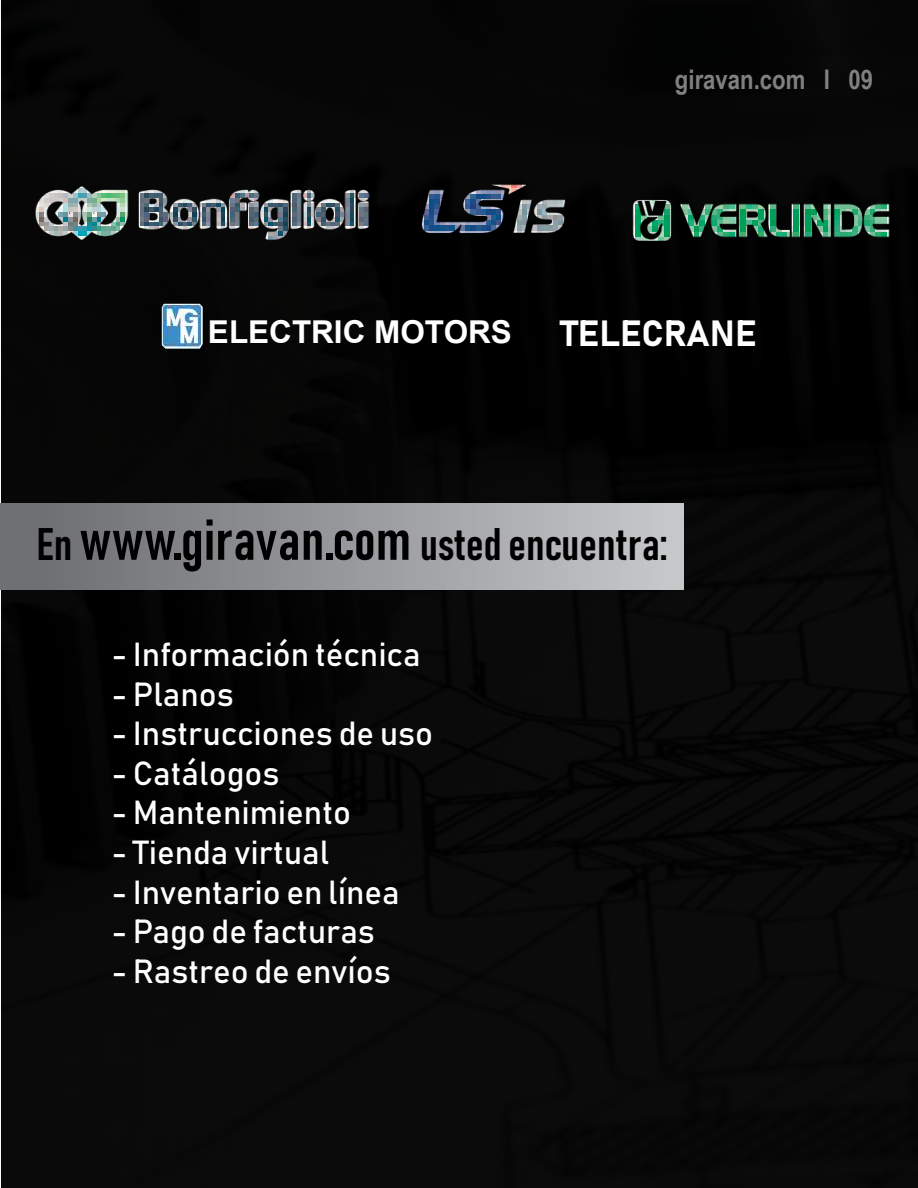
<style>
.page{position:relative;width:918px;height:1188px;background:#080707}
.page>*{position:absolute;margin:0;border:0;box-sizing:border-box;transform-origin:0 0}
.t1{font:45px "Bahnschrift 600 75";color:#000}
.t2{font:36px "Bahnschrift 700 100";color:#fff}
.t3{font:33px "Bahnschrift 400 100";color:#fff}
.t4{font:700 31.5px "Arial";color:#fff}
.t5{font:700 27px "Arial Narrow";color:#808080}
.s1{font-size:57px}
</style>
<div class="page">
<div style="left:0;top:504px;width:684px;height:86px;background:linear-gradient(to right,#686a6d,#c7c8cb)"></div>
<img style="left:420px;top:184px;width:147px;height:51px">
<img style="left:629px;top:198px;width:264px;height:45px">
<img style="left:25px;top:169px;width:357px;height:90px">
<img style="left:162px;top:304px;width:41px;height:45px">
<p class="t5" style="left:675px;top:59px;width:200px">giravan.com I 09</p>
<p class="t4" style="left:208px;top:309px;width:305px">ELECTRIC MOTORS</p>
<p class="t2" style="left:561px;top:310px;width:198px">TELECRANE</p>
<h1 class="t1" style="left:37px;top:516px;width:632px">En <span class="s1">www.giravan.com</span> usted encuentra:</h1>
<p class="t3" style="left:111px;top:634px;width:311px">- Información técnica</p>
<p class="t3" style="left:111px;top:673px;width:124px">- Planos</p>
<p class="t3" style="left:111px;top:713px;width:323px">- Instrucciones de uso</p>
<p class="t3" style="left:111px;top:752px;width:170px">- Catálogos</p>
<p class="t3" style="left:111px;top:792px;width:241px">- Mantenimiento</p>
<p class="t3" style="left:111px;top:832px;width:219px">- Tienda virtual</p>
<p class="t3" style="left:111px;top:871px;width:290px">- Inventario en línea</p>
<p class="t3" style="left:111px;top:911px;width:265px">- Pago de facturas</p>
<p class="t3" style="left:111px;top:950px;width:281px">- Rastreo de envíos</p>
</div>
